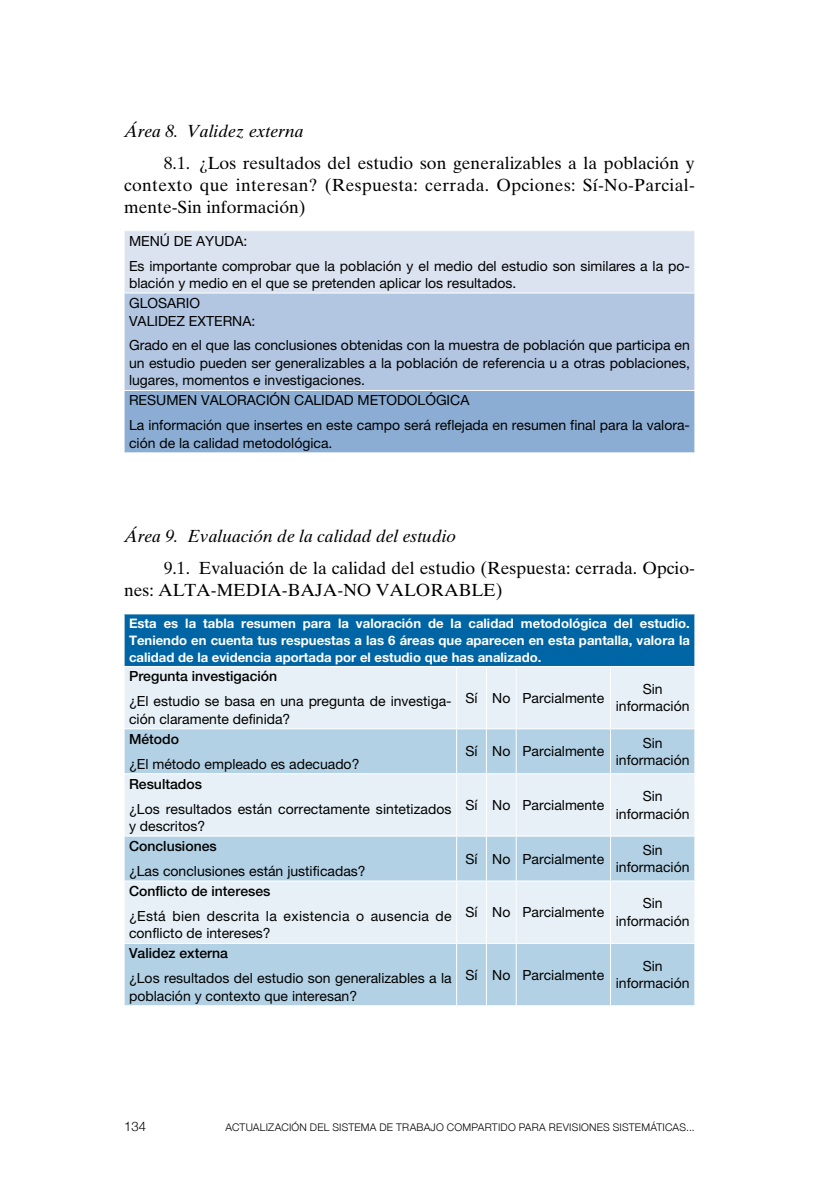
<style>
.page{position:relative;width:819px;height:1191px;background:#fff}
.page>*{position:absolute;margin:0;border:0;box-sizing:border-box;transform-origin:0 0}
.t1{font:17.5px/21.9px "Times Ten LT Std";color:#000;text-align:justify}
.t2{font:italic 17.5px "Times Ten LT Std";color:#000}
.t3{font:14px/17.5px "Helvetica Neue LT Std";color:#000}
.t4{font:500 14px "Helvetica Neue LT Std";color:#000}
.t5{font:14px/17.5px "Helvetica Neue LT Std";letter-spacing:.025em;color:#000}
.t6{font:700 13.12px/16.6px "Helvetica Neue LT Std";color:#fff;text-align:justify}
.t7{font:300 13.12px "Helvetica Neue";color:#000}
.t8{font:300 10.5px "Helvetica Neue";letter-spacing:.02em;color:#000}
</style>
<div class="page">
<div style="left:124px;top:231px;width:570px;height:62px;background:#dbe3f0"></div>
<div style="left:124px;top:293px;width:570px;height:97px;background:#b2c6e1"></div>
<div style="left:124px;top:390px;width:570px;height:63px;background:#8badd3"></div>
<hr style="left:124px;top:293px;width:571px;height:1px;background:#fff">
<hr style="left:124px;top:390px;width:571px;height:1px;background:#fff">
<hr style="left:124px;top:231px;width:1px;height:62px;background:#fff">
<hr style="left:124px;top:293px;width:1px;height:97px;background:#fff">
<hr style="left:124px;top:391px;width:1px;height:61px;background:#fff">
<hr style="left:124px;top:452px;width:571px;height:1px;background:#fff">
<div style="left:124px;top:614px;width:570px;height:52px;background:#0065a4"></div>
<div style="left:125px;top:667px;width:569px;height:61px;background:#e6f0f6"></div>
<svg style="left:125px;top:729px;width:569px;height:276px;background:#cadfec"></svg>
<hr style="left:456px;top:667px;width:1px;height:61px;background:#fff">
<hr style="left:486px;top:667px;width:1px;height:61px;background:#fff">
<hr style="left:515px;top:667px;width:1px;height:61px;background:#fff">
<hr style="left:610px;top:667px;width:1px;height:61px;background:#fff">
<hr style="left:456px;top:729px;width:1px;height:44px;background:#fff">
<hr style="left:486px;top:729px;width:1px;height:44px;background:#fff">
<hr style="left:515px;top:729px;width:1px;height:44px;background:#fff">
<hr style="left:610px;top:729px;width:1px;height:44px;background:#fff">
<hr style="left:124px;top:773px;width:332px;height:1px;background:#fff">
<hr style="left:456px;top:773px;width:30px;height:1px;background:#fff">
<hr style="left:456px;top:774px;width:1px;height:61px;background:#fff">
<hr style="left:486px;top:773px;width:30px;height:1px;background:#fff">
<hr style="left:486px;top:774px;width:1px;height:61px;background:#fff">
<hr style="left:516px;top:773px;width:94px;height:1px;background:#fff">
<hr style="left:515px;top:774px;width:1px;height:61px;background:#fff">
<hr style="left:610px;top:773px;width:85px;height:1px;background:#fff">
<hr style="left:610px;top:774px;width:1px;height:61px;background:#fff">
<hr style="left:124px;top:835px;width:332px;height:1px;background:#fff">
<hr style="left:456px;top:835px;width:30px;height:1px;background:#fff">
<hr style="left:456px;top:836px;width:1px;height:44px;background:#fff">
<hr style="left:486px;top:835px;width:30px;height:1px;background:#fff">
<hr style="left:486px;top:836px;width:1px;height:44px;background:#fff">
<hr style="left:516px;top:835px;width:94px;height:1px;background:#fff">
<hr style="left:515px;top:836px;width:1px;height:44px;background:#fff">
<hr style="left:610px;top:835px;width:85px;height:1px;background:#fff">
<hr style="left:610px;top:836px;width:1px;height:44px;background:#fff">
<hr style="left:124px;top:880px;width:332px;height:1px;background:#fff">
<hr style="left:456px;top:880px;width:30px;height:1px;background:#fff">
<hr style="left:456px;top:881px;width:1px;height:62px;background:#fff">
<hr style="left:486px;top:880px;width:30px;height:1px;background:#fff">
<hr style="left:486px;top:881px;width:1px;height:62px;background:#fff">
<hr style="left:516px;top:880px;width:94px;height:1px;background:#fff">
<hr style="left:515px;top:881px;width:1px;height:62px;background:#fff">
<hr style="left:610px;top:880px;width:85px;height:1px;background:#fff">
<hr style="left:610px;top:881px;width:1px;height:62px;background:#fff">
<hr style="left:124px;top:943px;width:332px;height:1px;background:#fff">
<hr style="left:456px;top:943px;width:30px;height:1px;background:#fff">
<hr style="left:456px;top:943px;width:1px;height:62px;background:#fff">
<hr style="left:486px;top:943px;width:30px;height:1px;background:#fff">
<hr style="left:486px;top:943px;width:1px;height:62px;background:#fff">
<hr style="left:516px;top:943px;width:94px;height:1px;background:#fff">
<hr style="left:515px;top:943px;width:1px;height:62px;background:#fff">
<hr style="left:610px;top:943px;width:85px;height:1px;background:#fff">
<hr style="left:610px;top:943px;width:1px;height:62px;background:#fff">
<hr style="left:124px;top:614px;width:1px;height:52px;background:#fff">
<p class="t2" style="left:124px;top:120px;width:181px">Área 8. Validez externa</p>
<p class="t1" style="left:124px;top:152px;width:572px;text-indent:40px">8.1. ¿Los resultados del estudio son generalizables a la población y contexto que interesan? (Respuesta: cerrada. Opciones: Sí-No-Parcial&shy;mente-Sin información)</p>
<p class="t3" style="left:129px;top:228px;width:562px;line-height:24.8px">MENÚ DE AYUDA:<br>Es importante comprobar que la población y el medio del estudio son similares a la po-</p>
<p class="t3" style="left:129px;top:273px;width:389px;line-height:19.9px">blación y medio en el que se pretenden aplicar los resultados.<br>GLOSARIO</p>
<p class="t3" style="left:129px;top:308px;width:562px;line-height:24.8px">VALIDEZ EXTERNA:<br>Grado en el que las conclusiones obtenidas con la muestra de población que participa en</p>
<p class="t3" style="left:129px;top:354px;width:562px">un estudio pueden ser generalizables a la población de referencia u a otras poblaciones, lugares, momentos e investigaciones.</p>
<p class="t3" style="left:129px;top:388px;width:562px;line-height:25px">RESUMEN VALORACIÓN CALIDAD METODOLÓGICA<br>La información que insertes en este campo será reflejada en resumen final para la valora-</p>
<p class="t3" style="left:129px;top:434px;width:205px">ción de la calidad metodológica.</p>
<p class="t2" style="left:124px;top:525px;width:334px">Área 9. Evaluación de la calidad del estudio</p>
<p class="t1" style="left:124px;top:557px;width:572px;text-indent:40px">9.1. Evaluación de la calidad del estudio (Respuesta: cerrada. Opcio&shy;nes: ALTA-MEDIA-BAJA-NO VALORABLE)</p>
<p class="t6" style="left:129px;top:615px;width:562px">Esta es la tabla resumen para la valoración de la calidad metodológica del estudio.<br>Teniendo en cuenta tus respuestas a las 6 áreas que aparecen en esta pantalla, valora la calidad de la evidencia aportada por el estudio que has analizado.</p>
<p class="t4" style="left:129px;top:668px;width:150px">Pregunta investigación</p>
<p class="t3" style="left:129px;top:692px;width:324px">¿El estudio se basa en una pregunta de investiga&shy;ción claramente definida?</p>
<p class="t3" style="left:465px;top:688px;width:140px">Sí No Parcialmente</p>
<p class="t3" style="left:616px;top:680px;width:75px;text-align:center">Sin información</p>
<p class="t4" style="left:129px;top:730px;width:52px">Método</p>
<p class="t3" style="left:129px;top:755px;width:232px">¿El método empleado es adecuado?</p>
<p class="t3" style="left:465px;top:742px;width:140px">Sí No Parcialmente</p>
<p class="t3" style="left:616px;top:733px;width:75px;text-align:center">Sin información</p>
<p class="t4" style="left:129px;top:775px;width:74px">Resultados</p>
<p class="t3" style="left:129px;top:799px;width:324px">¿Los resultados están correctamente sintetizados y descritos?</p>
<p class="t3" style="left:465px;top:796px;width:140px">Sí No Parcialmente</p>
<p class="t3" style="left:616px;top:787px;width:75px;text-align:center">Sin información</p>
<p class="t4" style="left:129px;top:837px;width:89px">Conclusiones</p>
<p class="t3" style="left:129px;top:862px;width:238px">¿Las conclusiones están justificadas?</p>
<p class="t3" style="left:465px;top:849px;width:140px">Sí No Parcialmente</p>
<p class="t3" style="left:616px;top:841px;width:75px;text-align:center">Sin información</p>
<p class="t4" style="left:129px;top:882px;width:143px">Conflicto de intereses</p>
<p class="t5" style="left:129px;top:907px;width:324px">¿Está bien descrita la existencia o ausencia de conflicto de intereses?</p>
<p class="t3" style="left:465px;top:903px;width:140px">Sí No Parcialmente</p>
<p class="t3" style="left:616px;top:894px;width:75px;text-align:center">Sin información</p>
<p class="t4" style="left:129px;top:945px;width:100px">Validez externa</p>
<p class="t3" style="left:129px;top:969px;width:324px">¿Los resultados del estudio son generalizables a la población y contexto que interesan?</p>
<p class="t3" style="left:465px;top:965px;width:140px">Sí No Parcialmente</p>
<p class="t3" style="left:616px;top:956px;width:75px;text-align:center">Sin información</p>
<p class="t7" style="left:124px;top:1116px;width:23px">134</p>
<p class="t8" style="left:225px;top:1119px;width:15px">ACTUA</p>
<p class="t8" style="left:260px;top:1119px;width:23px">LIZACIÓN</p>
<p class="t8" style="left:310px;top:1119px;width:30px">DE L SISTEMA</p>
<p class="t8" style="left:379px;top:1119px;width:25px">DE TRABA</p>
<p class="t8" style="left:430px;top:1119px;width:25px">JO COM</p>
<p class="t8" style="left:471px;top:1119px;width:14px">PARTIDO</p>
<p class="t8" style="left:518px;top:1119px;width:15px">PARA</p>
<p class="t8" style="left:549px;top:1119px;width:7px">REVISIONES</p>
<p class="t8" style="left:612px;top:1119px;width:8px">SISTEM</p>
<p class="t8" style="left:650px;top:1119px;width:13px">ÁTICAS</p>
<p class="t8" style="left:686px;top:1119px;width:10px">...</p>
</div>
